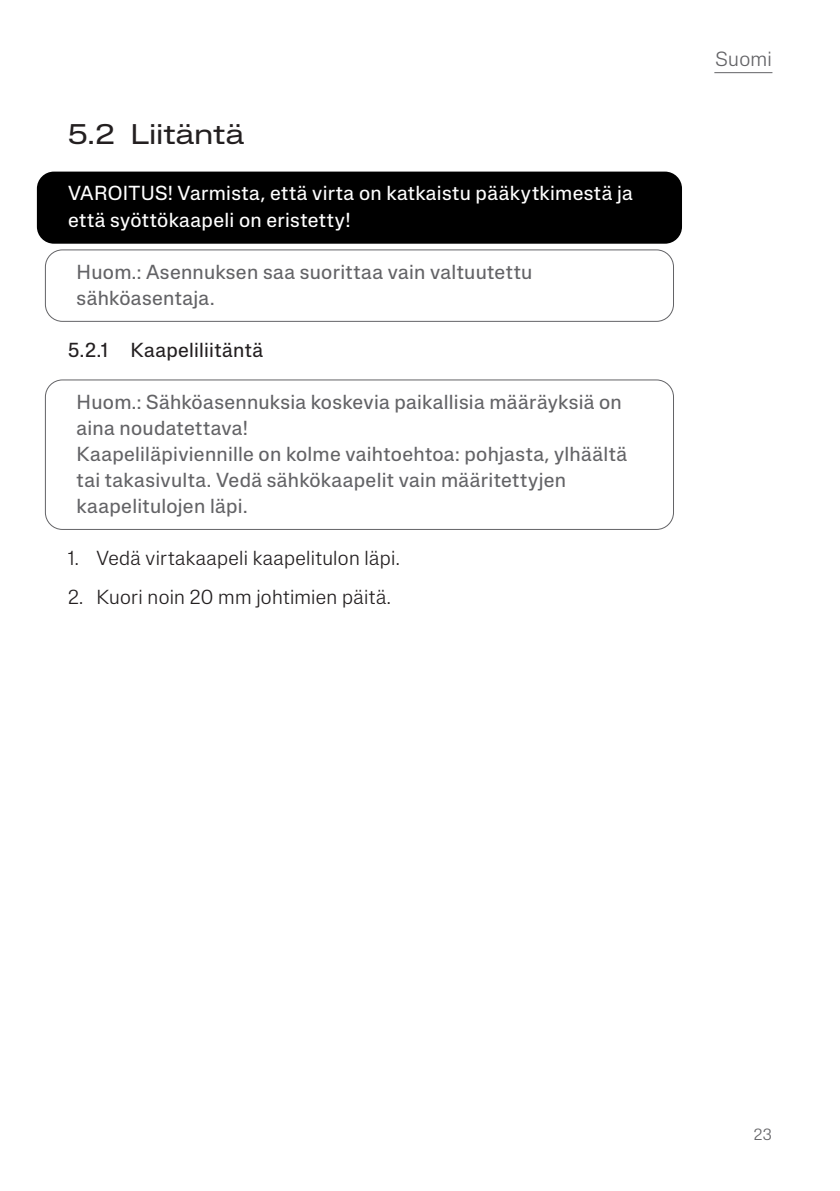
<style>
.page{position:relative;width:840px;height:1191px;background:#fff}
.page>*{position:absolute;margin:0;border:0;box-sizing:border-box;transform-origin:0 0}
.t1{font:expanded 28px "Lateral";color:#231f20}
.t2{font:300 20.2px "Lateral Standard";letter-spacing:.015em;color:#636366}
.Warning_secondary{font:20px/26px "Lateral Standard";letter-spacing:.015em;color:#636366}
.Warning_primary{font:20px/26px "Lateral Standard";letter-spacing:.015em;color:#fff}
.t3{font:300 20px "Lateral Standard";letter-spacing:.015em;color:#231f20}
.t4{font:20px "Lateral Standard";letter-spacing:.015em;color:#231f20}
.t5{font:300 16px "Lateral Standard";color:#636366}
</style>
<div class="page">
<hr style="left:714px;top:72px;width:58px;height:1px;background:#636366">
<div style="left:37px;top:172px;width:644px;height:72px;background:#000;border-radius:17px"></div>
<div style="left:45px;top:250px;width:628px;height:72px;border:1px solid #636366;border-radius:17px"></div>
<div style="left:45px;top:380px;width:628px;height:150px;border:1px solid #636366;border-radius:17px"></div>
<p class="t1" style="left:68px;top:118px;width:177px">5.2 Liitäntä</p>
<p class="Warning_primary" style="left:68px;top:180px;width:566px">VAROITUS! Varmista, että virta on katkaistu pääkytkimestä ja että syöttökaapeli on eristetty!</p>
<p class="Warning_secondary" style="left:77px;top:258px;width:457px">Huom.: Asennuksen saa suorittaa vain valtuutettu sähköasentaja.</p>
<p class="t4" style="left:68px;top:338px;width:196px">5.2.1 Kaapeliliitäntä</p>
<p class="Warning_secondary" style="left:77px;top:388px;width:546px">Huom.: Sähköasennuksia koskevia paikallisia määräyksiä on aina noudatettava!</p>
<p class="Warning_secondary" style="left:77px;top:440px;width:551px">Kaapeliläpiviennille on kolme vaihtoehtoa: pohjasta, ylhäältä tai takasivulta. Vedä sähkökaapelit vain määritettyjen kaapelitulojen läpi.</p>
<p class="t3" style="left:68px;top:546px;width:333px">1. Vedä virtakaapeli kaapelitulon läpi.</p>
<p class="t3" style="left:68px;top:585px;width:324px">2. Kuori noin 20 mm johtimien päitä.</p>
<p class="t2" style="left:715px;top:48px;width:58px">Suomi</p>
<p class="t5" style="left:753px;top:1125px;width:20px">23</p>
</div>
